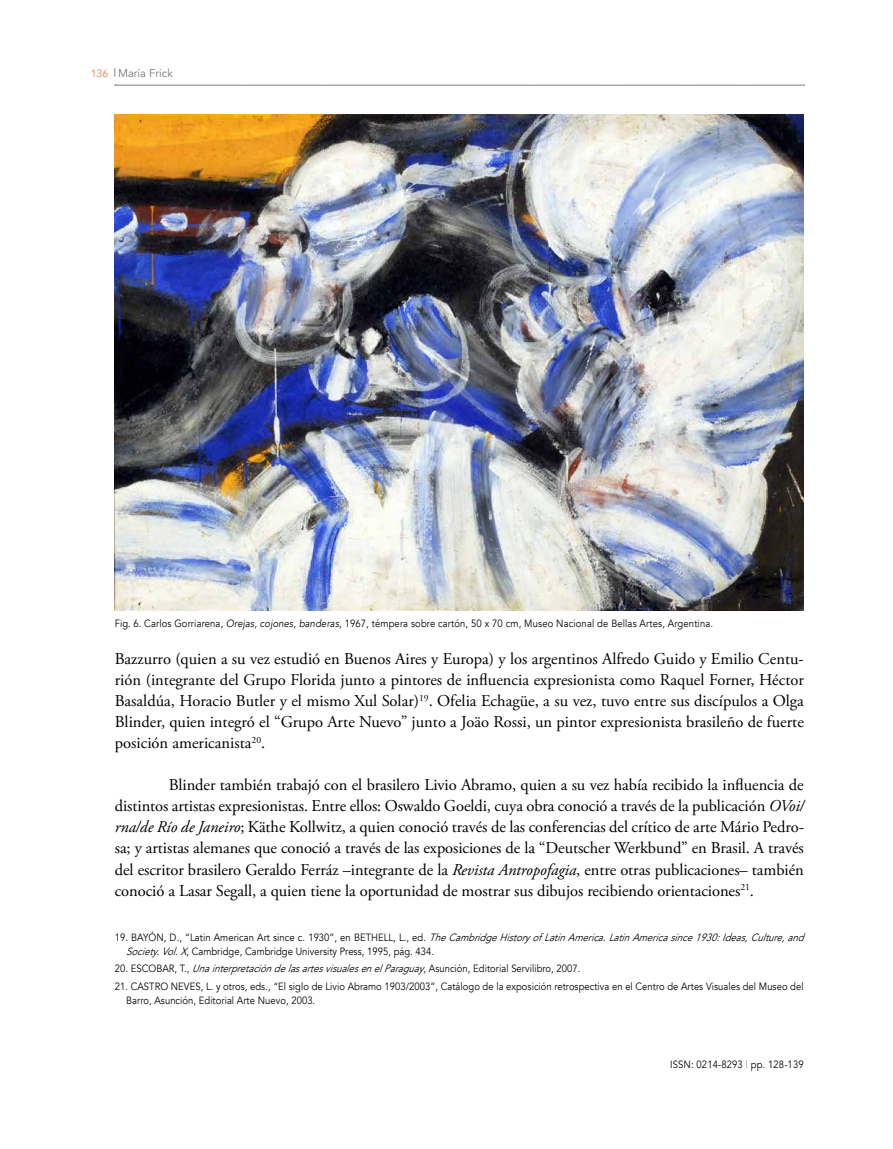
<style>
.page{position:relative;width:893px;height:1149px;background:#fff}
.page>*{position:absolute;margin:0;border:0;box-sizing:border-box;transform-origin:0 0}
.t1{font:16.5px/21px "Adobe Garamond Pro";letter-spacing:-.005em;color:#000;text-align:justify}
.t2{font:11.25px "Avenir";color:#77787b}
.t3{font:10.5px/13.5px "Avenir";letter-spacing:.005em;color:#000;scale:.9 1}
.s1{font-size:10.5px;color:#ff7546}
.s2{font-style:italic}
.s3{color:#808285}
</style>
<div class="page">
<svg style="left:115px;top:85px;width:690px;height:1px"></svg>
<img style="left:115px;top:115px;width:689px;height:495px">
<p class="t2" style="left:91px;top:66px;width:84px"><span class="s1">136</span> María Frick</p>
<p class="t3" style="left:115px;top:616px;width:666px">Fig. 6. Carlos Gorriarena, <span class="s2">Orejas, cojones, banderas</span>, 1967, témpera sobre cartón, 50 x 70 cm, Museo Nacional de Bellas Artes, Argentina.</p>
<p class="t1" style="left:115px;top:649px;width:691px">Bazzurro (quien a su vez estudió en Buenos Aires y Europa) y los argentinos Alfredo Guido y Emilio Centu&shy;rión (integrante del Grupo Florida junto a pintores de influencia expresionista como Raquel Forner, Héctor Basaldúa, Horacio Butler y el mismo Xul Solar)<sup>19</sup>. Ofelia Echagüe, a su vez, tuvo entre sus discípulos a Olga Blinder, quien integró el “Grupo Arte Nuevo” junto a Joäo Rossi, un pintor expresionista brasileño de fuerte posición americanista<sup>20</sup>.</p>
<p class="t1" style="left:115px;top:775px;width:691px;text-indent:54px">Blinder también trabajó con el brasilero Livio Abramo, quien a su vez había recibido la influencia de distintos artistas expresionistas. Entre ellos: Oswaldo Goeldi, cuya obra conoció a través de la publicación <span class="s2">OVoi/ rna/de Río de Janeiro</span>; Käthe Kollwitz, a quien conoció través de las conferencias del crítico de arte Mário Pedro&shy;sa; y artistas alemanes que conoció a través de las exposiciones de la “Deutscher Werkbund” en Brasil. A través del escritor brasilero Geraldo Ferráz –integrante de la <span class="s2">Revista Antropofagia</span>, entre otras publicaciones– también conoció a Lasar Segall, a quien tiene la oportunidad de mostrar sus dibujos recibiendo orientaciones<sup>21</sup>.</p>
<p class="t3" style="left:126px;top:930px;width:754px;text-indent:-11px">1 9 . B AY Ó N , D . , “ L a t i n A m e r i c a n A rt s i n c e c . 1 9 3 0 ” , e n B E T H E L L , L . , e d . <span class="s2">The Cambridge History of Latin America.Latin Americasince 1930:Ideas,Culture,and<br>Society.Vol.X</span>, Cambridge, Cambridge University Press, 1995, pág. 434.</p>
<p class="t3" style="left:115px;top:961px;width:519px">20. ESCOBAR, T., <span class="s2">Unainterpretación de lasartesvisualesen elParaguay</span>, Asunción, Editorial Servilibro, 2007.</p>
<p class="t3" style="left:126px;top:979px;width:754px;text-indent:-11px">21. CASTRO NEVES, L. y otros, eds., “El siglo de Livio Abramo 1903/2003”, Catálogo de la exposición retrospectiva en el Centro de Artes Visuales del Museo del<br>Barro, Asunción, Editorial Arte Nuevo, 2003.</p>
<p class="t3" style="left:670px;top:1057px;width:150px">ISSN: 0214-8293 <span class="s3">|</span> pp. 128-139</p>
</div>
